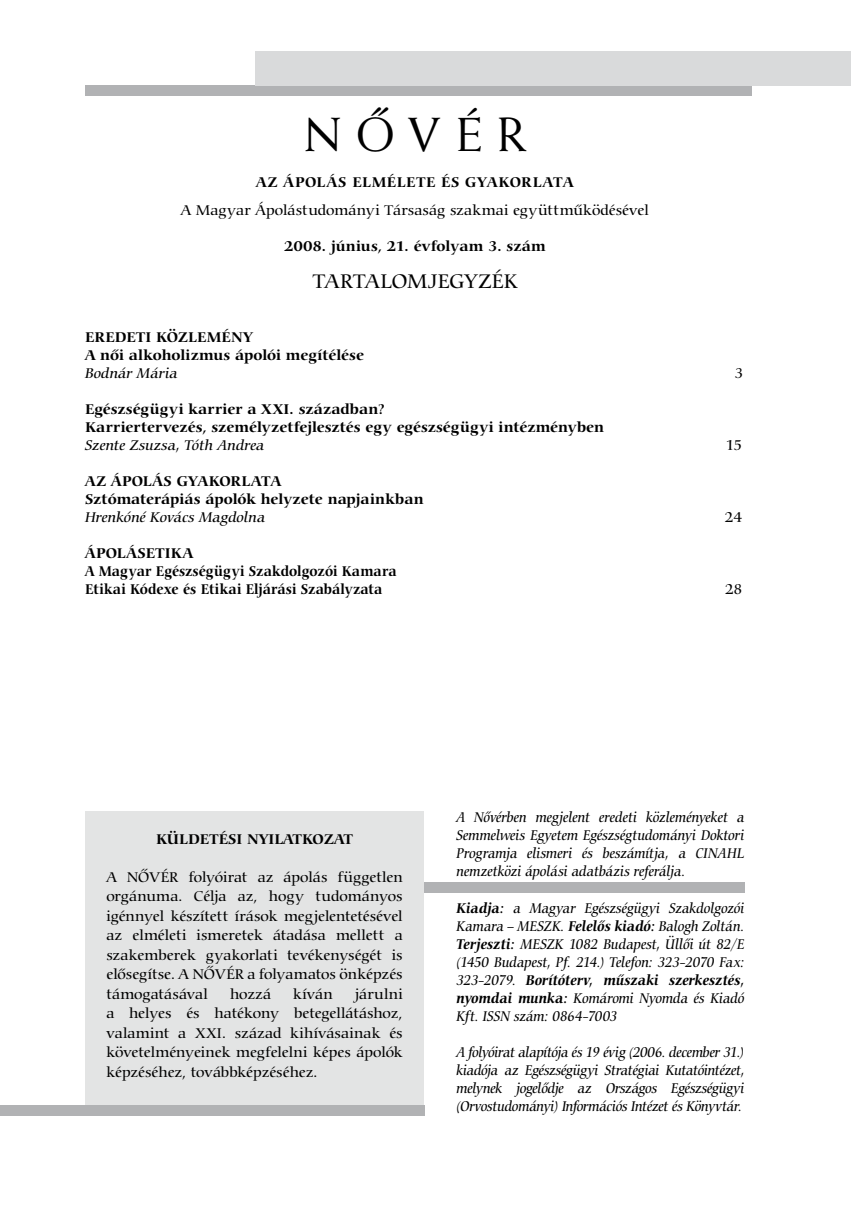
<style>
.page{position:relative;width:851px;height:1212px;background:#fff}
.page>*{position:absolute;margin:0;border:0;box-sizing:border-box;transform-origin:0 0}
.t1{font:48px "H Weiss Medium";letter-spacing:.295em;color:#000}
.t2{font:21px "Carmina HU Medium";letter-spacing:-.005em;color:#000}
.t3{font:italic 15px/18px "Carmina HU Medium";letter-spacing:-.015em;color:#000;text-align:justify;scale:.9 1}
.t4{font:15px/19.5px "Carmina HU Medium";letter-spacing:-.005em;color:#000;text-align:justify}
.t5{font:15px/18px "Carmina HU Bold";color:#000}
.t6{font:italic 15px "Carmina HU Medium";letter-spacing:-.015em;color:#000}
.t7{font:italic 15px "Carmina HU Bold";letter-spacing:-.015em;color:#000;scale:.9 1}
.t8{font:15px "Carmina HU Bold";letter-spacing:.04em;color:#000}
.s1{font-family:"Carmina HU Bold"}
.s2{font-family:"Carmina HU Medium"}
</style>
<div class="page">
<div style="left:85px;top:85px;width:666px;height:11px;background:#b1b2b4"></div>
<div style="left:255px;top:51px;width:595px;height:34px;background:#d9dadb"></div>
<div style="left:424px;top:882px;width:320px;height:11px;background:#b1b2b4"></div>
<div style="left:85px;top:811px;width:339px;height:304px;background:#e3e4e4"></div>
<div style="left:0;top:1105px;width:424px;height:10px;background:#b1b2b4"></div>
<h1 class="t1" style="left:304px;top:107px;width:223px">NÔVÉR</h1>
<p class="t8" style="left:256px;top:174px;width:319px">AZ ÁPOLÁS ELMÉLETE ÉS GYAKORLATA</p>
<p class="t4" style="left:181px;top:200px;width:469px">A Magyar Ápolástudományi Társaság szakmai együttmûködésével</p>
<p class="t5" style="left:284px;top:237px;width:263px">2008. június, 21. évfolyam 3. szám</p>
<h2 class="t2" style="left:312px;top:269px;width:206px">Tartalomjegyzék</h2>
<p class="t5" style="left:85px;top:328px;width:280px">EREDETI KÖZLEMÉNY<br>A nôi alkoholizmus ápolói megítélése</p>
<p class="t6" style="left:85px;top:365px;width:94px">Bodnár Mária</p>
<p class="t4" style="left:734px;top:364px;width:10px">3</p>
<p class="t5" style="left:85px;top:400px;width:520px">Egészségügyi karrier a XXI. században?<br>Karriertervezés, személyzetfejlesztés egy egészségügyi intézményben</p>
<p class="t6" style="left:85px;top:437px;width:181px">Szente Zsuzsa, Tóth Andrea</p>
<p class="t4" style="left:725px;top:436px;width:19px">15</p>
<p class="t5" style="left:85px;top:472px;width:340px">AZ ÁPOLÁS GYAKORLATA<br>Sztómaterápiás ápolók helyzete napjainkban</p>
<p class="t6" style="left:85px;top:509px;width:182px">Hrenkóné Kovács Magdolna</p>
<p class="t4" style="left:724px;top:508px;width:19px">24</p>
<p class="t5" style="left:85px;top:544px;width:313px">ÁPOLÁSETIKA<br>A Magyar Egészségügyi Szakdolgozói Kamara<br>Etikai Kódexe és Etikai Eljárási Szabályzata</p>
<p class="t4" style="left:725px;top:580px;width:19px">28</p>
<p class="t5" style="left:156px;top:830px;width:34px">Küldetési</p>
<p class="t5" style="left:247px;top:830px;width:11px">nyilatkozat</p>
<p class="t4" style="left:106px;top:867px;width:64px">A NÔVÉR</p>
<p class="t4" style="left:106px;top:867px;width:298px;text-indent:82px">folyóirat az ápolás független orgánuma. Célja az, hogy tudományos igénnyel készített írások megjelentetésével az elméleti ismeretek átadása mellett a szakemberek gyakorlati tevékenységét is elôsegítse. A NÕVÉR a folyamatos önképzés támogatásával</p>
<p class="t4" style="left:106px;top:984px;width:298px;text-indent:248px">járulni a helyes és hatékony betegellátáshoz, valamint a XXI. század kihívásainak és követelményeinek megfelelni képes ápolók képzéséhez, továbbképzéséhez.</p>
<p class="t4" style="left:230px;top:984px;width:42px">hozzá</p>
<p class="t4" style="left:293px;top:984px;width:41px">kíván</p>
<p class="t3" style="left:456px;top:809px;width:321px">A Nôvérben megjelent eredeti közleményeket a Semmelweis Egyetem Egészségtudományi Doktori Programja elismeri és beszámítja, a CINAHL nemzetközi ápolási adatbázis referálja.</p>
<p class="t3" style="left:456px;top:899px;width:321px"><span class="s1">Kiadja:</span> a Magyar Egészségügyi Szakdolgozói Kamara — MESZK. <span class="s1">Felelôs kiadó:</span> Balogh Zoltán.<br><span class="s1">Terjeszti:</span> MESZK 1082 Budapest, Üllôi út 82/E (1450 Budapest, Pf. 214.) Telefon: 323-2070 Fax:</p>
<p class="t7" style="left:456px;top:971px;width:321px"><span class="s2">323-2079.</span> Borítóterv, mûszaki szerkesztés,</p>
<p class="t3" style="left:456px;top:989px;width:321px"><span class="s1">nyomdai munka:</span> Komáromi Nyomda és Kiadó<br>Kft. ISSN szám: 0864-7003</p>
<p class="t3" style="left:456px;top:1043px;width:321px">A folyóirat alapítója és 19 évig (2006. december 31.) kiadója az Egészségügyi Stratégiai Kutatóintézet, melynek jogelôdje az Országos Egészségügyi (Orvostudományi) Információs Intézet és Könyvtár.</p>
</div>
